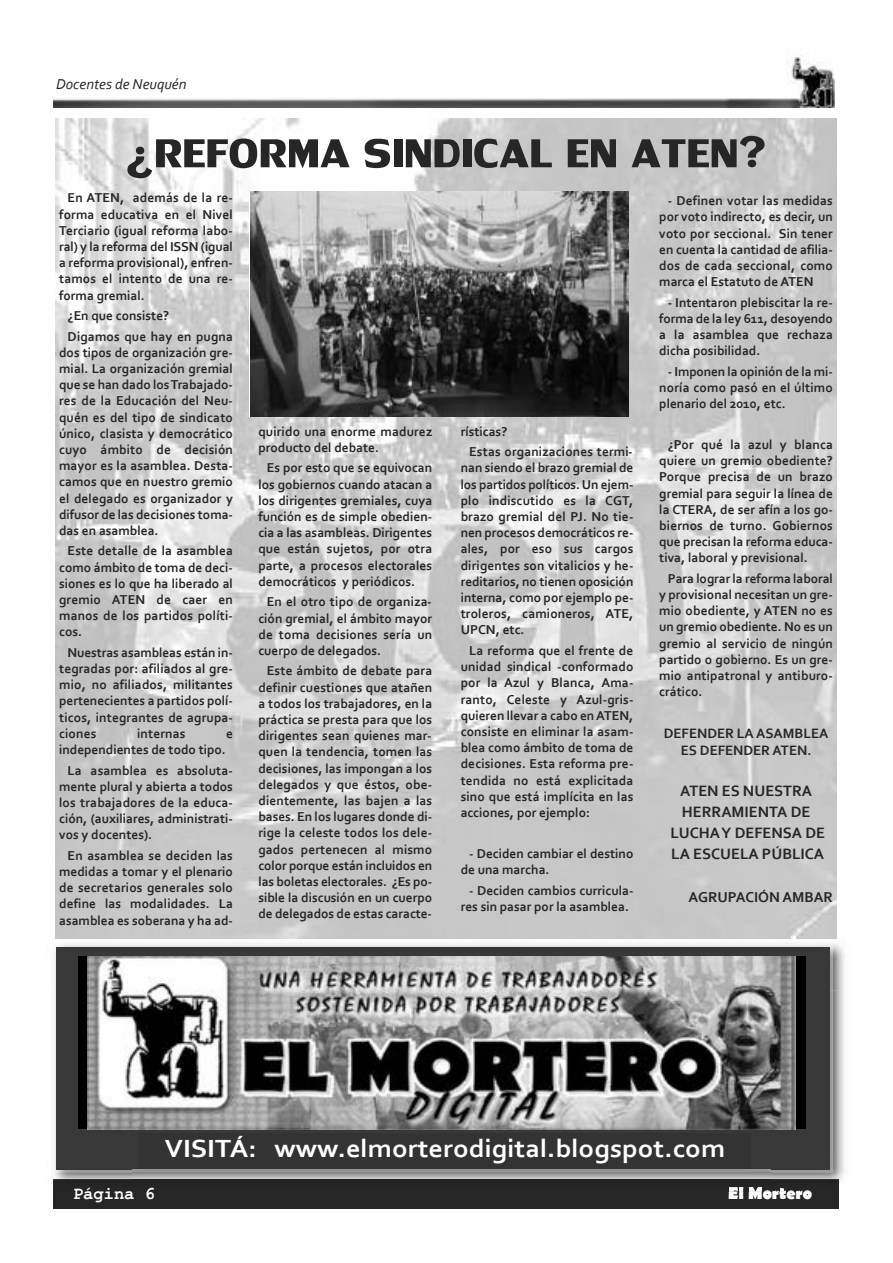
<style>
.page{position:relative;width:893px;height:1263px;background:#fff}
.page>*{position:absolute;margin:0;border:0;box-sizing:border-box;transform-origin:0 0}
.t1{font:60px "Lily UPC Bold";color:#272627}
.t2{font:700 25.95px "Corbel";color:#fff;scale:1.1 1}
.t3{font:700 17.85px "Berlin Sans FB";color:#fff;scale:.96 1}
.t4{font:700 17.85px "Courier New";color:#fff;scale:.96 1}
.t5{font:700 15.75px/20.7px "Corbel";color:#272627;text-align:center}
.t6{font:italic 15px "Corbel";color:#272627}
.t7{font:700 15px "Corbel";color:#272627}
.t8{font:700 14.25px/17.1px "Corbel";color:#272627;text-align:center}
.t9{font:700 13.5px/16.2px "Corbel";color:#272627;text-align:justify}
</style>
<div class="page">
<img style="left:56px;top:118px;width:780px;height:819px">
<img style="left:53px;top:56px;width:781px;height:51px">
<div style="left:53px;top:1179px;width:786px;height:30px;background:#272627"></div>
<img style="left:250px;top:191px;width:378px;height:226px">
<img style="left:770px;top:946px;width:75px;height:235px">
<img style="left:54px;top:1172px;width:79px;height:7px">
<img style="left:55px;top:937px;width:784px;height:54px">
<img style="left:53px;top:1179px;width:786px;height:13px">
<img style="left:74px;top:1187px;width:50px;height:4px">
<img style="left:729px;top:1187px;width:50px;height:5px">
<img style="left:770px;top:991px;width:63px;height:181px">
<img style="left:54px;top:991px;width:79px;height:181px">
<div style="left:54px;top:944px;width:779px;height:47px;background:#ececec"></div>
<div style="left:56px;top:947px;width:774px;height:222px;background:#383838"></div>
<img style="left:133px;top:1129px;width:637px;height:59px">
<img style="left:729px;top:1187px;width:35px;height:1px">
<div style="left:139px;top:1133px;width:612px;height:35px;background:#333"></div>
<div style="left:78px;top:956px;width:727px;height:173px;background:#000"></div>
<img style="left:88px;top:956px;width:707px;height:173px">
<p class="t6" style="left:56px;top:78px;width:132px">Docentes de Neuquén</p>
<h1 class="t1" style="left:126px;top:122px;width:642px">¿REFORMA SINDICAL EN ATEN?</h1>
<p class="t9" style="left:59px;top:191px;width:175px;text-indent:9px">En ATEN, además de la re&shy;forma educativa en el Nivel Terciario (igual reforma labo&shy;ral) y la reforma del ISSN (igual a reforma provisional), enfren&shy;tamos el intento de una re&shy;forma gremial.</p>
<p class="t9" style="left:68px;top:307px;width:167px;line-height:20.4px">¿En que consiste?<br>Digamos que hay en pugna</p>
<p class="t9" style="left:59px;top:345px;width:175px">dos tipos de organización gre&shy;mial. La organización gremial que se han dado losTrabajado&shy;res de la Educación del Neu&shy;quén es del tipo de sindicato único, clasista y democrático cuyo ámbito de decisión mayor es la asamblea. Desta&shy;camos que en nuestro gremio el delegado es organizador y difusor de las decisiones toma&shy;das en asamblea.</p>
<p class="t9" style="left:59px;top:544px;width:175px;text-indent:9px">Este detalle de la asamblea como ámbito de toma de deci&shy;siones es lo que ha liberado al gremio ATEN de caer en manos de los partidos políti&shy;cos.</p>
<p class="t9" style="left:59px;top:645px;width:175px;text-indent:9px">Nuestras asambleas están in&shy;tegradas por: afiliados al gre&shy;mio, no afiliados, militantes pertenecientes a partidos polí&shy;ticos, integrantes de agrupa&shy;ciones</p>
<p class="t9" style="left:137px;top:726px;width:50px">internas</p>
<p class="t9" style="left:226px;top:726px;width:8px">e</p>
<p class="t9" style="left:68px;top:741px;width:167px;line-height:20.4px;text-indent:-9px">independientes de todo tipo.<br>La asamblea es absoluta-</p>
<p class="t9" style="left:59px;top:779px;width:175px">mente plural y abierta a todos los trabajadores de la educa&shy;ción, (auxiliares, administrati&shy;vos y docentes).</p>
<p class="t9" style="left:59px;top:848px;width:175px;text-indent:9px">En asamblea se deciden las medidas a tomar y el plenario de secretarios generales solo define las modalidades. La asamblea es soberana y ha ad-</p>
<p class="t9" style="left:258px;top:424px;width:175px">quirido una enorme madurez producto del debate.</p>
<p class="t9" style="left:258px;top:461px;width:175px;text-indent:9px">Es por esto que se equivocan los gobiernos cuando atacan a los dirigentes gremiales, cuya función es de simple obedien&shy;cia a las asambleas. Dirigentes que están sujetos, por otra parte, a procesos electorales democráticos y periódicos.</p>
<p class="t9" style="left:258px;top:595px;width:175px;text-indent:9px">En el otro tipo de organiza&shy;ción gremial, el ámbito mayor de toma decisiones sería un cuerpo de delegados.</p>
<p class="t9" style="left:258px;top:664px;width:175px;text-indent:9px">Este ámbito de debate para definir cuestiones que atañen a todos los trabajadores, en la práctica se presta para que los dirigentes sean quienes mar&shy;quen la tendencia, tomen las decisiones, las impongan a los delegados y que éstos, obe&shy;dientemente, las bajen a las bases. En los lugares donde di&shy;rige la celeste todos los dele&shy;gados pertenecen al mismo color porque están incluidos en las boletas electorales. ¿Es po&shy;sible la discusión en un cuerpo de delegados de estas caracte-</p>
<p class="t9" style="left:469px;top:422px;width:165px;line-height:20.4px;text-indent:-9px">rísticas?<br>Estas organizaciones termi-</p>
<p class="t9" style="left:461px;top:461px;width:174px">nan siendo el brazo gremial de los partidos políticos.Un ejem&shy;plo indiscutido es la CGT, brazo gremial del PJ. No tie&shy;nen procesos democráticos re&shy;ales, por eso sus cargos dirigentes son vitalicios y he&shy;reditarios, no tienen oposición interna, como por ejemplo pe&shy;troleros, camioneros, ATE, UPCN, etc.</p>
<p class="t9" style="left:461px;top:643px;width:174px;text-indent:9px">La reforma que el frente de unidad sindical -conformado por la Azul y Blanca, Ama&shy;ranto, Celeste y Azul-gris&shy;quieren llevar a cabo enATEN, consiste en eliminar la asam&shy;blea como ámbito de toma de decisiones. Esta reforma pre&shy;tendida no está explicitada sino que está implícita en las acciones, por ejemplo:</p>
<p class="t9" style="left:461px;top:846px;width:174px;text-indent:9px">- Deciden cambiar el destino de una marcha.</p>
<p class="t9" style="left:461px;top:883px;width:174px;text-indent:9px">- Deciden cambios curricula&shy;res sin pasar por la asamblea.</p>
<p class="t9" style="left:659px;top:194px;width:175px;text-indent:9px">- Definen votar las medidas por voto indirecto, es decir, un voto por seccional. Sin tener en cuenta la cantidad de afilia&shy;dos de cada seccional, como marca el Estatuto de ATEN</p>
<p class="t9" style="left:659px;top:295px;width:175px;text-indent:9px">- Intentaron plebiscitar la re&shy;forma de la ley 611, desoyendo a la asamblea que rechaza dicha posibilidad.</p>
<p class="t9" style="left:659px;top:364px;width:175px;text-indent:9px">- Imponen la opinión de la mi&shy;noría como pasó en el último plenario del 2010, etc.</p>
<p class="t9" style="left:659px;top:438px;width:175px;text-indent:9px">¿Por qué la azul y blanca quiere un gremio obediente?<br>Porque precisa de un brazo gremial para seguir la línea de la CTERA, de ser afín a los go&shy;biernos de turno. Gobiernos que precisan la reforma educa&shy;tiva, laboral y previsional.</p>
<p class="t9" style="left:659px;top:571px;width:175px;text-indent:9px">Para lograr la reforma laboral y provisional necesitan un gre&shy;mio obediente, y ATEN no es un gremio obediente. No es un gremio al servicio de ningún partido o gobierno. Es un gre&shy;mio antipatronal y antiburo&shy;crático.</p>
<p class="t8" style="left:664px;top:726px;width:166px">DEFENDER LA ASAMBLEA<br>ES DEFENDER ATEN.</p>
<p class="t5" style="left:670px;top:782px;width:156px">ATEN ES NUESTRA<br>HERRAMIENTA DE<br>LUCHAY DEFENSA DE<br>LA ESCUELA PÚBLICA</p>
<p class="t7" style="left:688px;top:890px;width:146px">AGRUPACIÓN AMBAR</p>
<h2 class="t2" style="left:165px;top:1138px;width:511px">VISITÁ: www.elmorterodigital.blogspot.com</h2>
<h3 class="t4" style="left:73px;top:1184px;width:87px">Página 6</h3>
<h3 class="t3" style="left:728px;top:1183px;width:89px">El Mortero</h3>
</div>
